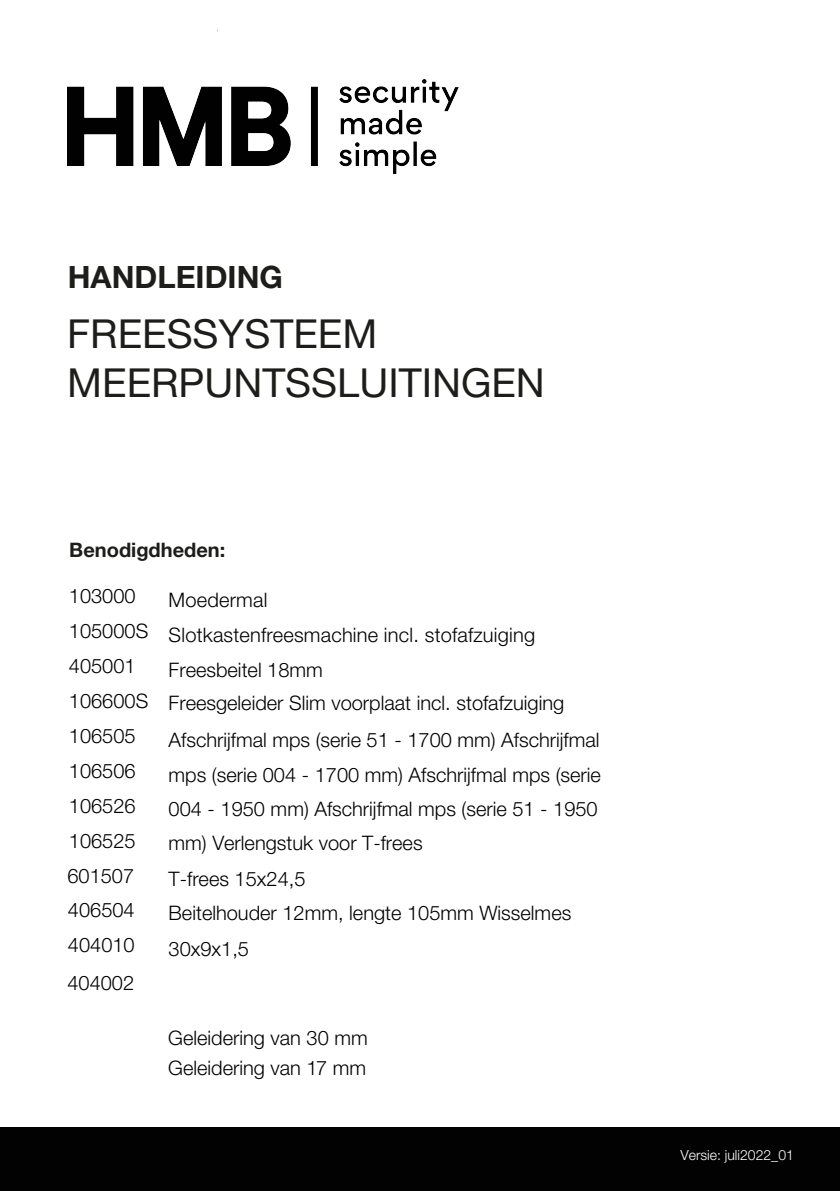
<style>
.page{position:relative;width:840px;height:1191px;background:#fff}
.page>*{position:absolute;margin:0;border:0;box-sizing:border-box;transform-origin:0 0}
.K2_ondertitel{font:40px/49px "Helvetica Neue LT Std";color:#1d1d1b}
.K2_ondertitel-2{font:700 30.8px "Helvetica Neue LT Std";color:#1d1d1b}
.t1{font:300 20px/34.8px "Helvetica Neue LT Std";color:#000}
.K2_ondertitel-3{font:700 20px "Helvetica Neue LT Std";color:#1d1d1b}
.t2{font:300 14px "Helvetica Neue LT Std";color:#fff}
</style>
<div class="page">
<div style="left:0;top:1127px;width:839px;height:64px;background:#020203"></div>
<img style="left:68px;top:80px;width:390px;height:93px">
<p class="K2_ondertitel-2" style="left:68px;top:258px;width:216px">HANDLEIDING</p>
<p class="K2_ondertitel" style="left:67px;top:308px;width:478px">FREESSYSTEEM<br>MEERPUNTSSLUITINGEN</p>
<p class="K2_ondertitel-3" style="left:69px;top:537px;width:157px">Benodigdheden:</p>
<p class="t1" style="left:168px;top:582px;width:397px">Moedermal<br>Slotkastenfreesmachine incl. stofafzuiging<br>Freesbeitel 18mm<br>Freesgeleider Slim voorplaat incl. stofafzuiging</p>
<p class="t1" style="left:168px;top:722px;width:433px">Afschrijfmal mps (serie 51 - 1700 mm) Afschrijfmal mps (serie 004 - 1700 mm) Afschrijfmal mps (serie 004 - 1950 mm) Afschrijfmal mps (serie 51 - 1950 mm) Verlengstuk voor T-frees</p>
<p class="t1" style="left:168px;top:862px;width:404px;line-height:33.4px">T-frees 15x24,5<br>Beitelhouder 12mm, lengte 105mm Wisselmes</p>
<p class="t1" style="left:168px;top:931px;width:82px">30x9x1,5</p>
<p class="t1" style="left:67px;top:578px;width:82px">103000<br>105000S<br>405001<br>106600S<br>106505<br>106506<br>106526<br>106525<br>601507<br>406504<br>404010</p>
<p class="t1" style="left:67px;top:964px;width:68px">404002</p>
<p class="t1" style="left:168px;top:1022px;width:201px;line-height:30.4px">Geleidering van 30 mm<br>Geleidering van 17 mm</p>
<p class="t2" style="left:680px;top:1146px;width:115px">Versie: juli2022_01</p>
</div>
